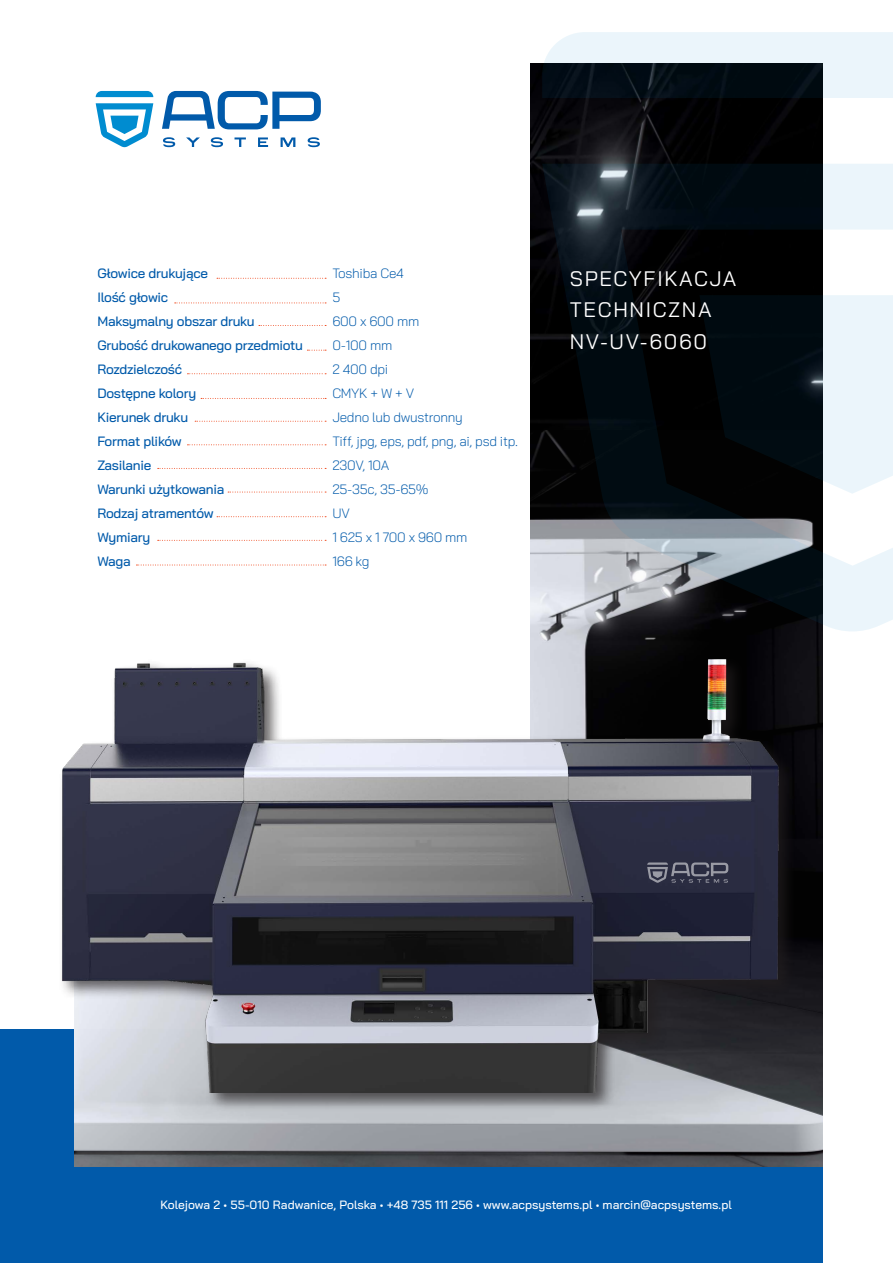
<style>
.page{position:relative;width:893px;height:1263px;background:#fff}
.page>*{position:absolute;margin:0;border:0;box-sizing:border-box;transform-origin:0 0}
.t1{font:21px "Bai Jamjuree";letter-spacing:.08em;color:#fff}
.t2{font:500 13.5px "Bai Jamjuree";letter-spacing:-.02em;color:#015aaa}
.t3{font:300 13.5px "Bai Jamjuree";letter-spacing:-.02em;color:#015aaa}
.t4{font:500 12px "Bai Jamjuree";color:#fff}
</style>
<div class="page">
<div style="left:0;top:1030px;width:823px;height:233px;background:#015aaa"></div>
<img style="left:74px;top:429px;width:749px;height:737px">
<img style="left:530px;top:64px;width:293px;height:365px">
<div style="left:74px;top:0;width:456px;height:962px;background:#fff"></div>
<svg style="left:234px;top:137px;width:12px;height:10px"></svg>
<svg style="left:258px;top:137px;width:10px;height:10px"></svg>
<svg style="left:281px;top:137px;width:14px;height:10px"></svg>
<svg style="left:308px;top:137px;width:12px;height:10px"></svg>
<svg style="left:211px;top:137px;width:12px;height:10px"></svg>
<svg style="left:163px;top:137px;width:12px;height:10px"></svg>
<svg style="left:186px;top:137px;width:14px;height:10px"></svg>
<svg style="left:162px;top:91px;width:159px;height:38px"></svg>
<svg style="left:96px;top:103px;width:57px;height:44px"></svg>
<svg style="left:96px;top:91px;width:57px;height:6px"></svg>
<div style="left:58px;top:655px;width:739px;height:457px;background:#231f20;opacity:.69"></div>
<img style="left:25px;top:638px;width:798px;height:455px">
<svg style="left:647px;top:862px;width:81px;height:21px;background:#515264"></svg>
<svg style="left:175px;top:303px;width:151px;height:1px"></svg>
<svg style="left:201px;top:398px;width:125px;height:1px"></svg>
<svg style="left:158px;top:468px;width:168px;height:1px"></svg>
<svg style="left:307px;top:350px;width:19px;height:1px"></svg>
<svg style="left:195px;top:421px;width:131px;height:1px"></svg>
<svg style="left:217px;top:516px;width:109px;height:1px"></svg>
<svg style="left:217px;top:278px;width:109px;height:1px"></svg>
<svg style="left:187px;top:373px;width:139px;height:1px"></svg>
<svg style="left:187px;top:444px;width:139px;height:1px"></svg>
<svg style="left:259px;top:325px;width:67px;height:1px"></svg>
<svg style="left:228px;top:492px;width:98px;height:1px"></svg>
<svg style="left:158px;top:540px;width:168px;height:1px"></svg>
<svg style="left:136px;top:565px;width:190px;height:1px"></svg>
<svg style="left:542px;top:164px;width:351px;height:467px;background:#454a4f"></svg>
<svg style="left:699px;top:295px;width:194px;height:199px;background:#565e63"></svg>
<svg style="left:542px;top:32px;width:351px;height:66px;background:#889299"></svg>
<p class="t2" style="left:97px;top:266px;width:112px">Głowice drukujące</p>
<p class="t2" style="left:97px;top:290px;width:72px">Ilość głowic</p>
<p class="t2" style="left:97px;top:314px;width:159px">Maksymalny obszar druku</p>
<p class="t2" style="left:97px;top:338px;width:207px">Grubość drukowanego przedmiotu</p>
<p class="t2" style="left:97px;top:362px;width:86px">Rozdzielczość</p>
<p class="t2" style="left:97px;top:386px;width:100px">Dostępne kolory</p>
<p class="t2" style="left:97px;top:410px;width:92px">Kierunek druku</p>
<p class="t2" style="left:97px;top:434px;width:86px">Format plików</p>
<p class="t2" style="left:97px;top:458px;width:56px">Zasilanie</p>
<p class="t2" style="left:97px;top:482px;width:129px">Warunki użytkowania</p>
<p class="t2" style="left:97px;top:506px;width:118px">Rodzaj atramentów</p>
<p class="t2" style="left:97px;top:530px;width:54px">Wymiary</p>
<p class="t2" style="left:97px;top:554px;width:35px">Waga</p>
<p class="t3" style="left:332px;top:262px;width:73px">Toshiba Ce4</p>
<p class="t3" style="left:332px;top:286px;width:9px">5</p>
<p class="t3" style="left:332px;top:310px;width:88px">600 x 600 mm</p>
<p class="t3" style="left:332px;top:334px;width:61px">0-100 mm</p>
<p class="t3" style="left:332px;top:358px;width:57px">2 400 dpi</p>
<p class="t3" style="left:332px;top:382px;width:83px">CMYK + W + V</p>
<p class="t3" style="left:332px;top:406px;width:132px">Jedno lub dwustronny</p>
<p class="t3" style="left:332px;top:430px;width:187px">Tiff, jpg, eps, pdf, png, ai, psd itp.</p>
<p class="t3" style="left:332px;top:454px;width:59px">230V, 10A</p>
<p class="t3" style="left:332px;top:478px;width:98px">25-35c, 35-65%</p>
<p class="t3" style="left:332px;top:502px;width:19px">UV</p>
<p class="t3" style="left:332px;top:526px;width:137px">1 625 x 1 700 x 960 mm</p>
<p class="t3" style="left:332px;top:550px;width:39px">166 kg</p>
<p class="t1" style="left:570px;top:260px;width:168px">SPECYFIKACJA</p>
<p class="t1" style="left:570px;top:292px;width:143px">TECHNICZNA</p>
<p class="t1" style="left:570px;top:323px;width:139px">NV-UV-6060</p>
<p class="t4" style="left:160px;top:1198px;width:573px">Kolejowa 2 • 55-010 Radwanice, Polska • +48 735 111 256 • www.acpsystems.pl • marcin@acpsystems.pl</p>
</div>
